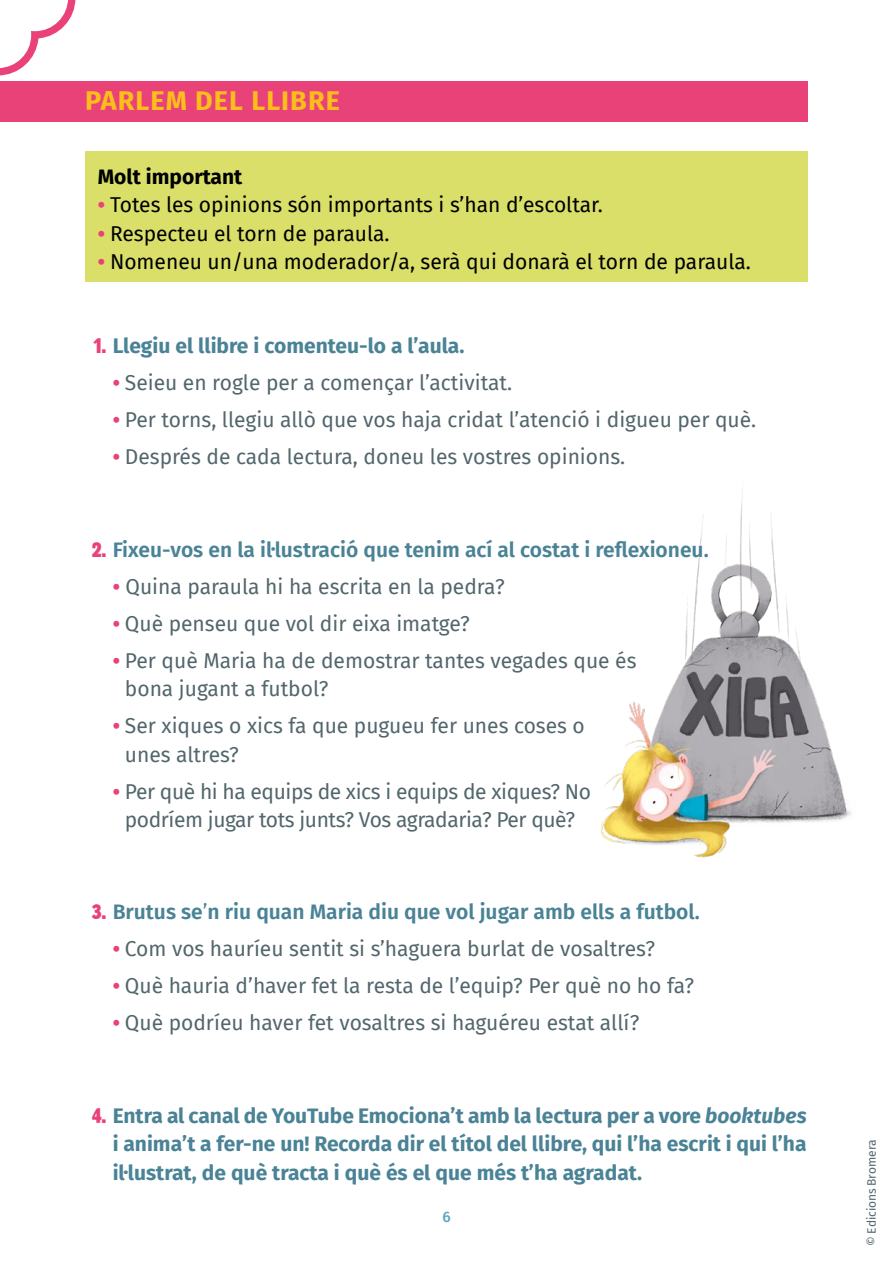
<style>
.page{position:relative;width:893px;height:1263px;background:#fff}
.page>*{position:absolute;margin:0;border:0;box-sizing:border-box;transform-origin:0 0}
.Títol_1{font:700 27px "Fira Sans";letter-spacing:.04em;color:#fcbe1b}
.Text_activitats{font:21px/28.5px "Fira Sans";color:#52666c}
.t1{font:700 21px/28.5px "Fira Sans";color:#4a8396;text-align:justify}
.Text{font:21px "Fira Sans";color:#000}
.t2{font:600 21px "Fira Sans";color:#4a8396}
.Text_activitats-2{font:21px/28.5px "Fira Sans";letter-spacing:-.02em;color:#52666c;text-align:center}
.Text-2{font:700 21px "Fira Sans";color:#000}
.t3{font:500 15px "Fira Sans";color:#5ea5c0}
.t4{font:12px "Fira Sans";letter-spacing:-.005em;color:#52666c}
.s1{font-weight:700;color:#e94278}
.s2{font-family:"Block Berthold";font-weight:400;font-stretch:condensed;color:#e94278}
.s3{font-weight:400}
.s4{font-style:italic}
</style>
<div class="page">
<img style="left:601px;top:490px;width:250px;height:368px">
<svg style="left:0;top:0;width:75px;height:75px"></svg>
<div style="left:0;top:81px;width:808px;height:41px;background:#e94278"></div>
<div style="left:85px;top:152px;width:723px;height:130px;background:#d9df69"></div>
<p class="Títol_1" style="left:85px;top:78px;width:256px">PARLEM DEL LLIBRE</p>
<p class="Text-2" style="left:98px;top:159px;width:146px">Molt important</p>
<p class="Text" style="left:98px;top:189px;width:506px"><span class="s1">•</span> Totes les opinions són importants i s’han d’escoltar.</p>
<p class="Text" style="left:98px;top:218px;width:293px"><span class="s1">•</span> Respecteu el torn de paraula.</p>
<p class="Text" style="left:98px;top:246px;width:655px"><span class="s1">•</span> Nomeneu un/una moderador/a, serà qui donarà el torn de paraula.</p>
<p class="t1" style="left:93px;top:330px;width:373px"><span class="s2">1.</span> Llegiu el llibre i comenteu-lo a l’aula.</p>
<p class="Text_activitats" style="left:113px;top:368px;width:401px"><span class="s1">•</span> Seieu en rogle per a començar l’activitat.</p>
<p class="Text_activitats" style="left:113px;top:405px;width:645px"><span class="s1">•</span> Per torns, llegiu allò que vos haja cridat l’atenció i digueu per què.</p>
<p class="Text_activitats" style="left:113px;top:442px;width:514px"><span class="s1">•</span> Després de cada lectura, doneu les vostres opinions.</p>
<p class="t2" style="left:92px;top:532px;width:618px"><span class="s2">2.</span> Fixeu-vos en la il·lustració que tenim ací al costat i reflexioneu.</p>
<p class="Text_activitats" style="left:113px;top:571px;width:393px"><span class="s1">•</span> Quina paraula hi ha escrita en la pedra?</p>
<p class="Text_activitats" style="left:113px;top:608px;width:359px"><span class="s1">•</span> Què penseu que vol dir eixa imatge?</p>
<p class="Text_activitats" style="left:125px;top:645px;width:513px;text-indent:-12px"><span class="s1">•</span> Per què Maria ha de demostrar tantes vegades que és bona jugant a futbol?</p>
<p class="Text_activitats" style="left:125px;top:711px;width:461px;text-indent:-12px"><span class="s1">•</span> Ser xiques o xics fa que pugueu fer unes coses o unes altres?</p>
<p class="Text_activitats-2" style="left:113px;top:776px;width:480px"><span class="s1">•</span> Per què hi ha equips de xics i equips de xiques? No podríem jugar tots junts? Vos agradaria? Per què?</p>
<p class="t2" style="left:92px;top:895px;width:609px"><span class="s2">3.</span> Brutus se<span class="s3">’</span>n riu quan Maria diu que vol jugar amb ells a futbol.</p>
<p class="Text_activitats" style="left:113px;top:934px;width:544px"><span class="s1">•</span> Com vos hauríeu sentit si s’haguera burlat de vosaltres?</p>
<p class="Text_activitats" style="left:113px;top:971px;width:583px"><span class="s1">•</span> Què hauria d’haver fet la resta de l’equip? Per què no ho fa?</p>
<p class="Text_activitats" style="left:113px;top:1008px;width:528px"><span class="s1">•</span> Què podríeu haver fet vosaltres si haguéreu estat allí?</p>
<p class="t1" style="left:113px;top:1100px;width:695px;text-indent:-21px"><span class="s2">4.</span> Entra al canal de YouTube Emociona’t amb la lectura per a vore <span class="s4">booktubes </span>i anima’t a fer-ne un! Recorda dir el títol del llibre, qui l’ha escrit i qui l’ha il·lustrat, de què tracta i què és el que més t’ha agradat.</p>
<p class="t3" style="left:442px;top:1204px;width:10px">6</p>
<p class="t4" style="left:863px;top:1246px;width:108px;rotate:-90deg">© Edicions Bromera</p>
</div>
